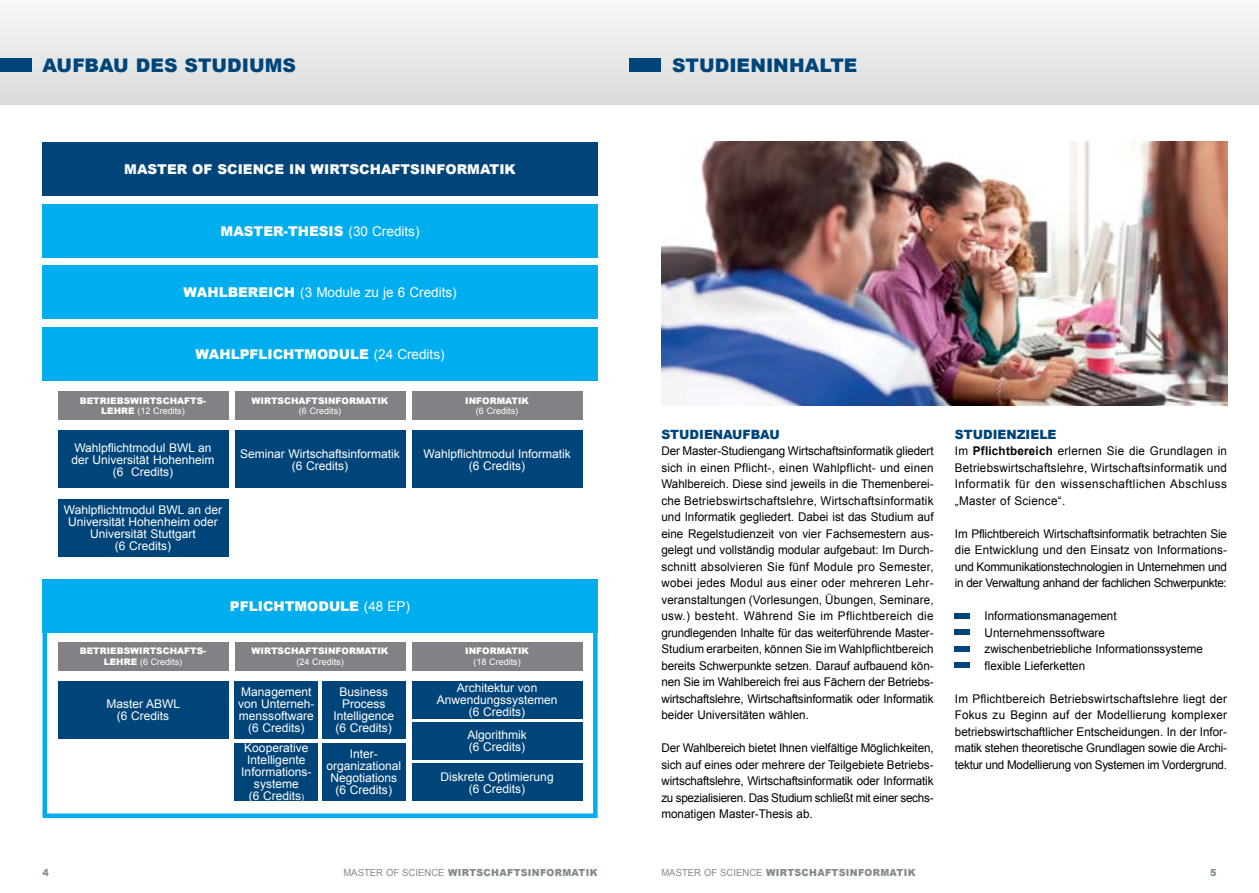
<style>
.page{position:relative;width:1259px;height:893px;background:#fff}
.page>*{position:absolute;margin:0;border:0;box-sizing:border-box;transform-origin:0 0}
.t1{font:900 18.75px "Arial";color:#004579}
.t2{font:900 13.5px "Arial";color:#fff}
.t3{font:13.5px "Arial";color:#fff}
.t4{font:900 12.75px "Arial";color:#004579}
.t5{font:12px/16.5px "Arial";color:#000;text-align:justify}
.t6{font:12px/12px "Arial";color:#fff;text-align:center}
.t7{font:900 9.75px "Arial";letter-spacing:.03em;color:#828d89}
.t8{font:900 9px/10.5px "Arial";color:#fff;text-align:center}
.t9{font:9px "Arial";color:#fff}
.s1{font-weight:400}
.s2{font-weight:900}
.s3{font-size:9px}
.s4{font-weight:700}
</style>
<div class="page">
<div style="left:0;top:0;width:1259px;height:104px;background:linear-gradient(to bottom,#f8f7f7,#d9dcdb)"></div>
<img style="left:661px;top:142px;width:566px;height:264px">
<div style="left:0;top:58px;width:32px;height:14px;background:#004579"></div>
<div style="left:955px;top:613px;width:15px;height:5px;background:#004579"></div>
<div style="left:955px;top:629px;width:15px;height:5px;background:#004579"></div>
<div style="left:955px;top:646px;width:15px;height:5px;background:#004579"></div>
<div style="left:955px;top:662px;width:15px;height:5px;background:#004579"></div>
<div style="left:629px;top:58px;width:32px;height:14px;background:#004579"></div>
<div style="left:43px;top:142px;width:554px;height:54px;background:#004579"></div>
<div style="left:43px;top:204px;width:554px;height:53px;background:#00aeef"></div>
<div style="left:43px;top:266px;width:554px;height:53px;background:#00aeef"></div>
<div style="left:58px;top:499px;width:170px;height:58px;background:#004579"></div>
<div style="left:58px;top:391px;width:170px;height:29px;background:#808285"></div>
<div style="left:58px;top:431px;width:170px;height:57px;background:#004579"></div>
<div style="left:235px;top:431px;width:170px;height:57px;background:#004579"></div>
<div style="left:412px;top:431px;width:170px;height:57px;background:#004579"></div>
<div style="left:235px;top:391px;width:170px;height:29px;background:#808285"></div>
<div style="left:412px;top:391px;width:170px;height:29px;background:#808285"></div>
<div style="left:43px;top:327px;width:554px;height:54px;background:#00aeef"></div>
<div style="left:43px;top:625px;width:554px;height:193px;border:4px solid #00aeef"></div>
<div style="left:58px;top:642px;width:170px;height:28px;background:#808285"></div>
<div style="left:58px;top:681px;width:170px;height:58px;background:#004579"></div>
<div style="left:235px;top:681px;width:83px;height:58px;background:#004579"></div>
<div style="left:235px;top:743px;width:83px;height:58px;background:#004579"></div>
<div style="left:322px;top:681px;width:83px;height:58px;background:#004579"></div>
<div style="left:322px;top:743px;width:83px;height:58px;background:#004579"></div>
<div style="left:412px;top:681px;width:170px;height:37px;background:#004579"></div>
<div style="left:412px;top:764px;width:170px;height:37px;background:#004579"></div>
<div style="left:412px;top:722px;width:170px;height:37px;background:#004579"></div>
<div style="left:235px;top:642px;width:170px;height:28px;background:#808285"></div>
<div style="left:412px;top:642px;width:170px;height:28px;background:#808285"></div>
<div style="left:43px;top:579px;width:554px;height:53px;background:#00aeef"></div>
<h1 class="t1" style="left:43px;top:52px;width:255px">AUFBAU DES STUDIUMS</h1>
<p class="t2" style="left:124px;top:159px;width:393px">MASTER OF SCIENCE IN WIRTSCHAFTSINFORMATIK</p>
<p class="t2" style="left:221px;top:221px;width:200px">MASTER-THESIS <span class="s1">(30 Credits)</span></p>
<p class="t3" style="left:183px;top:284px;width:275px"><span class="s2">WAHLBEREICH</span> (3 Module zu je 6 Credits)</p>
<p class="t2" style="left:195px;top:344px;width:251px">WAHLPFLICHTMODULE <span class="s1">(24 Credits)</span></p>
<p class="t8" style="left:80px;top:395px;width:128px">BETRIEBSWIRTSCHAFTS-<br>LEHRE <span class="s1">(12 Credits)</span></p>
<p class="t6" style="left:72px;top:442px;width:144px">Wahlpflichtmodul BWL an der Universität Hohenheim (6 Credits)</p>
<p class="t6" style="left:240px;top:448px;width:161px">Seminar Wirtschaftsinformatik (6 Credits)</p>
<p class="t6" style="left:423px;top:448px;width:149px">Wahlpflichtmodul Informatik (6 Credits)</p>
<p class="t8" style="left:252px;top:395px;width:138px">WIRTSCHAFTSINFORMATIK</p>
<p class="t9" style="left:299px;top:405px;width:44px">(6 Credits)</p>
<p class="t8" style="left:465px;top:395px;width:65px">INFORMATIK</p>
<p class="t9" style="left:476px;top:405px;width:44px">(6 Credits)</p>
<p class="t6" style="left:64px;top:504px;width:160px">Wahlpflichtmodul BWL an der<br>Universität Hohenheim oder<br>Universität Stuttgart<br>(6 Credits)</p>
<p class="t2" style="left:230px;top:596px;width:182px">PFLICHTMODULE <span class="s1">(48 EP)</span></p>
<p class="t8" style="left:80px;top:645px;width:128px">BETRIEBSWIRTSCHAFTS-<br>LEHRE <span class="s1">(6 Credits)</span></p>
<p class="t6" style="left:106px;top:698px;width:75px">Master ABWL (6 Credits</p>
<p class="t6" style="left:238px;top:686px;width:77px">Management von Unterneh&shy;menssoftware (6 Credits)</p>
<p class="t6" style="left:241px;top:742px;width:72px">Kooperative<br>Intelligente<br>Informations&shy;systeme<br>(6 Credits<span class="s3">)</span></p>
<p class="t8" style="left:252px;top:645px;width:138px">WIRTSCHAFTSINFORMATIK</p>
<p class="t9" style="left:296px;top:655px;width:49px">(24 Credits)</p>
<p class="t6" style="left:333px;top:686px;width:62px">Business<br>Process<br>Intelligence (6 Credits)</p>
<p class="t6" style="left:326px;top:748px;width:76px">Inter&shy;organizational<br>Negotiations (6 Credits)</p>
<p class="t8" style="left:465px;top:645px;width:65px">INFORMATIK</p>
<p class="t9" style="left:473px;top:655px;width:49px">(18 Credits)</p>
<p class="t6" style="left:437px;top:682px;width:122px">Architektur von<br>Anwendungssystemen (6 Credits)</p>
<p class="t6" style="left:467px;top:729px;width:61px;text-align:left">Algorithmik (6 Credits)</p>
<p class="t6" style="left:440px;top:771px;width:115px">Diskrete Optimierung (6 Credits)</p>
<h1 class="t1" style="left:672px;top:52px;width:187px">STUDIENINHALTE</h1>
<p class="t4" style="left:661px;top:425px;width:120px">STUDIENAUFBAU</p>
<p class="t5" style="left:661px;top:443px;width:274px">Der Master-Studiengang Wirtschaftsinformatik gliedert sich in einen Pflicht-, einen Wahlpflicht- und einen Wahlbereich. Diese sind jeweils in die Themenberei&shy;che Betriebswirtschaftslehre, Wirtschaftsinformatik und Informatik gegliedert. Dabei ist das Studium auf eine Regelstudienzeit von vier Fachsemestern aus&shy;gelegt und vollständig modular aufgebaut: Im Durch&shy;schnitt absolvieren Sie fünf Module pro Semester, wobei jedes Modul aus einer oder mehreren Lehr&shy;veranstaltungen (Vorlesungen, Übungen, Seminare, usw.) besteht. Während Sie im Pflichtbereich die grundlegenden Inhalte für das weiterführende Master-Studium erarbeiten, können Sie im Wahlpflichtbereich bereits Schwerpunkte setzen. Darauf aufbauend kön&shy;nen Sie im Wahlbereich frei aus Fächern der Betriebs&shy;wirtschaftslehre, Wirtschaftsinformatik oder Informatik beider Universitäten wählen.</p>
<p class="t5" style="left:661px;top:740px;width:274px">Der Wahlbereich bietet Ihnen vielfältige Möglichkeiten, sich auf eines oder mehrere der Teilgebiete Betriebs&shy;wirtschaftslehre, Wirtschaftsinformatik oder Informatik zu spezialisieren. Das Studium schließt mit einer sechs&shy;monatigen Master-Thesis ab.</p>
<p class="t4" style="left:955px;top:425px;width:103px">STUDIENZIELE</p>
<p class="t5" style="left:955px;top:443px;width:274px">Im <span class="s4">Pflichtbereich</span> erlernen Sie die Grundlagen in Betriebswirtschaftslehre, Wirtschaftsinformatik und Informatik für den wissenschaftlichen Abschluss „Master of Science“.</p>
<p class="t5" style="left:955px;top:525px;width:274px">Im Pflichtbereich Wirtschaftsinformatik betrachten Sie die Entwicklung und den Einsatz von Informations&shy;und Kommunikationstechnologien in Unternehmen und in der Verwaltung anhand der fachlichen Schwerpunkte:</p>
<p class="t5" style="left:984px;top:608px;width:220px;text-align:left">Informationsmanagement<br>Unternehmenssoftware zwischenbetriebliche Informationssysteme flexible Lieferketten</p>
<p class="t5" style="left:955px;top:690px;width:274px">Im Pflichtbereich Betriebswirtschaftslehre liegt der Fokus zu Beginn auf der Modellierung komplexer betriebswirtschaftlicher Entscheidungen. In der Infor&shy;matik stehen theoretische Grundlagen sowie die Archi&shy;tektur und Modellierung von Systemen im Vordergrund.</p>
<p class="t7" style="left:43px;top:865px;width:8px">4</p>
<p class="t7" style="left:343px;top:865px;width:256px"><span class="s1">MASTER OF SCIENCE</span> WIRTSCHAFTSINFORMATIK</p>
<p class="t7" style="left:661px;top:865px;width:256px"><span class="s1">MASTER OF SCIENCE</span> WIRTSCHAFTSINFORMATIK</p>
<p class="t7" style="left:1210px;top:865px;width:8px">5</p>
</div>
